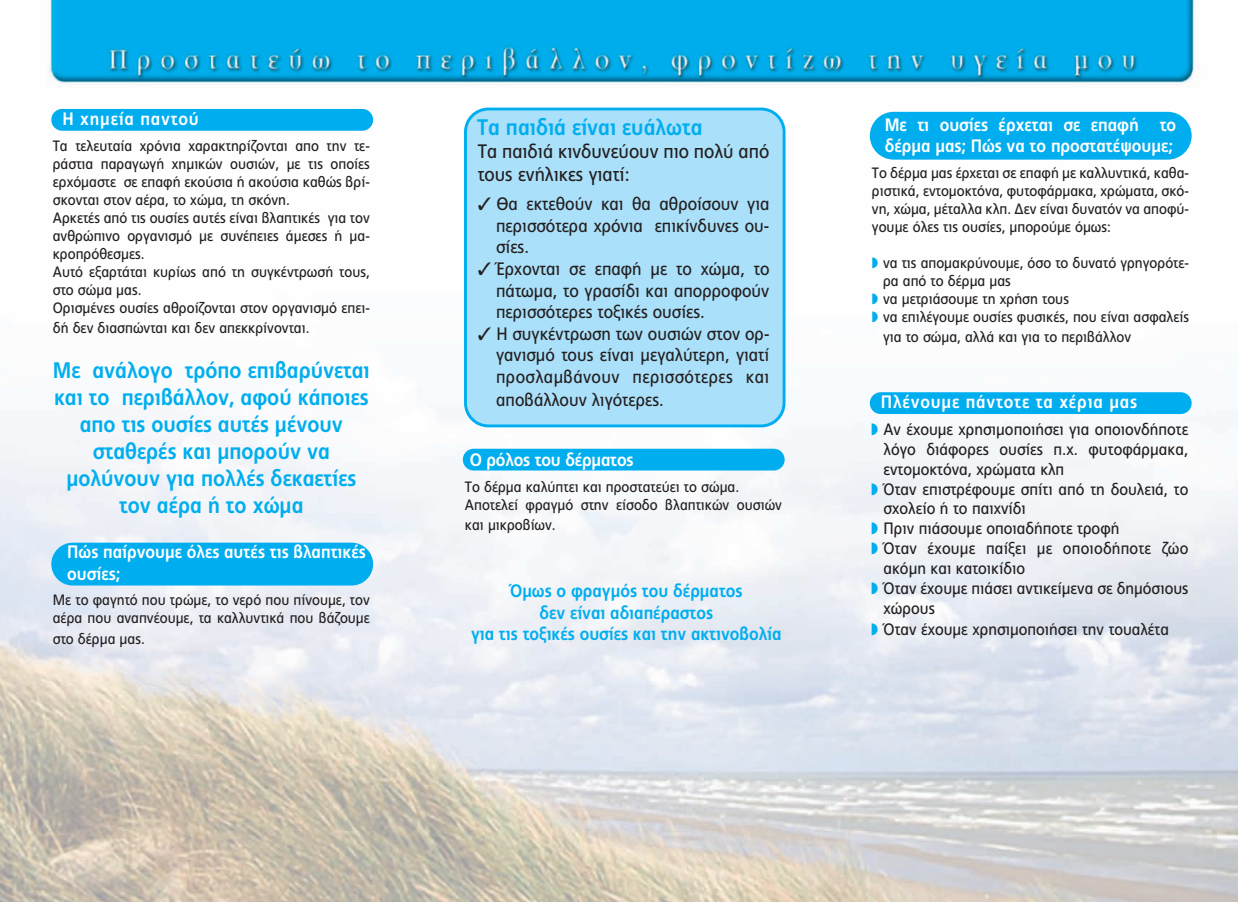
<style>
.page{position:relative;width:1238px;height:902px;background:#fff}
.page>*{position:absolute;margin:0;border:0;box-sizing:border-box;transform-origin:0 0}
.t1{font:700 22.5px/27px "PF Index";color:#00aeef;text-align:center}
.t2{font:19.5px/23.4px "PF Index";color:#231f20}
.t3{font:18px/21.6px "PF Index";color:#231f20;text-align:justify}
.t4{font:700 18px/21.6px "PF Index";color:#fff}
.t5{font:700 18px/21.6px "PF Index";color:#00aeef;text-align:center}
.t6{font:700 18px "PF Index";letter-spacing:.045em;color:#fff}
.t7{font:16.5px "PF Index";color:#231f20}
.t8{font:15px/18px "PF Index";color:#231f20}
.s1{color:#00aeef}
</style>
<div class="page">
<img style="left:0;top:0;width:1237px;height:902px">
<div style="left:462px;top:449px;width:322px;height:21px;background:#00aeef;border-radius:11px"></div>
<div style="left:464px;top:108px;width:321px;height:319px;background:#aae0f9"></div>
<div style="left:51px;top:109px;width:322px;height:22px;background:#00aeef;border-radius:11px"></div>
<div style="left:869px;top:392px;width:322px;height:22px;background:#00aeef;border-radius:11px"></div>
<div style="left:51px;top:543px;width:322px;height:42px;background:#00aeef;border-radius:21px"></div>
<div style="left:869px;top:112px;width:322px;height:48px;background:#00aeef;border-radius:24px"></div>
<p class="t6" style="left:62px;top:108px;width:138px">Η χημεία παντού</p>
<p class="t8" style="left:53px;top:137px;width:318px">Τα τελευταία χρόνια χαρακτηρίζονται απο την τε - ράστια παραγωγή χημικών ουσιών, με τις οποίες ερχόμαστε σε επαφή εκούσια ή ακούσια καθώς βρί - σκονται στον αέρα, το χώμα, τη σκόνη.<br>Αρκετές από τις ουσίες αυτές είναι βλαπτικές για τον αν θρώπινο οργανισμό με συνέπειες άμεσες ή μα - κροπρόθεσμες.<br>Αυτό εξαρτάται κυρίως από τη συγκέντρωσή τους, στο σώμα μας.<br>Ορισμένες ουσίες αθροίζονται στον οργανισμό επει -</p>
<p class="t8" style="left:53px;top:319px;width:258px">δή δεν διασπώνται και δεν απεκκρίνονται.</p>
<h1 class="t1" style="left:53px;top:357px;width:318px">Με ανάλογο τρόπο επιβαρύνεται και το περιβάλλον, αφού κάποιες απο τις ουσίες αυτές μένουν σταθερές και μπορούν να μολύνουν για πολλές δεκαετίες τον αέρα ή το χώμα</h1>
<p class="t4" style="left:67px;top:541px;width:300px">Πώς παίρνουμε όλες αυτές τις βλαπτικές ουσίες;</p>
<p class="t8" style="left:53px;top:591px;width:318px">Με το φαγητό που τρώμε, το νερό που πίνουμε, τον αέρα που αναπνέουμε, τα καλλυντικά που βάζουμε</p>
<p class="t8" style="left:53px;top:630px;width:93px">στο δέρμα μας.</p>
<h1 class="t1" style="left:477px;top:113px;width:227px">Τα παιδιά είναι ευάλωτα</h1>
<h2 class="t2" style="left:477px;top:140px;width:293px">Τα παιδιά κινδυνεύουν πιο πολύ από τους ενή λι κες γιατί:</h2>
<p class="t3" style="left:496px;top:193px;width:275px;text-indent:-18px">✓ Θα εκτεθούν και θα αθροίσουν για πε ρισ σό τερα χρόνια επικίνδυνες ου - σίες.</p>
<p class="t3" style="left:496px;top:258px;width:275px;text-indent:-18px">✓ Έρχονται σε επαφή με το χώμα, το πάτωμα, το γρασίδι και απορροφούν περισσότερες τοξικές ουσίες.</p>
<p class="t3" style="left:496px;top:323px;width:275px;line-height:22px;text-indent:-18px">✓ Η συγκέντρωση των ουσιών στον ορ - γανισμό τους είναι μεγαλύτερη, γιατί προσλαμβάνουν περισ σό τε ρες και απο βάλλουν λιγότερες.</p>
<p class="t4" style="left:469px;top:449px;width:165px">Ο ρόλος του δέρματος</p>
<p class="t8" style="left:465px;top:478px;width:318px">Το δέρμα καλύπτει και προστατεύει το σώμα.<br>Απο τελεί φραγμό στην είσοδο βλαπτικών ουσιών</p>
<p class="t8" style="left:465px;top:516px;width:92px">και μι κροβίων.</p>
<p class="t5" style="left:471px;top:580px;width:312px">Όμως ο φραγμός του δέρματος<br>δεν είναι αδιαπέραστος<br>για τις τοξικές ουσίες και την ακτινοβολία</p>
<p class="t4" style="left:884px;top:114px;width:293px">Με τι ουσίες έρχεται σε επαφή το δέρμα μας; Πώς να το προστατέψουμε;</p>
<p class="t8" style="left:871px;top:164px;width:318px;text-align:justify">Το δέρμα μας έρχεται σε επαφή με καλλυντικά, κα θα - ρι στικά, εντομοκτόνα, φυτοφάρμακα, χρώματα, σκό - νη, χώμα, μέταλλα κλπ. Δεν είναι δυνατόν να απο φύ - γουμε όλες τις ουσίες, μπορούμε όμως:</p>
<p class="t8" style="left:871px;top:254px;width:318px"><span class="s1">◗</span> να τις απομακρύνουμε, όσο το δυνατό γρη γο ρό τε -</p>
<p class="t8" style="left:882px;top:272px;width:129px">ρα από το δέρμα μας</p>
<p class="t8" style="left:871px;top:290px;width:198px"><span class="s1">◗</span> να μετριάσουμε τη χρήση τους</p>
<p class="t8" style="left:871px;top:308px;width:318px"><span class="s1">◗</span> να επιλέγουμε ουσίες φυσικές, που είναι ασφαλείς</p>
<p class="t8" style="left:882px;top:328px;width:249px">για το σώμα, αλλά και για το περιβάλλον</p>
<p class="t6" style="left:880px;top:392px;width:257px">Πλένουμε πάντοτε τα χέρια μας</p>
<p class="t7" style="left:871px;top:420px;width:318px"><span class="s1">◗</span> Αν έχουμε χρησιμοποιήσει για οποιονδήποτε</p>
<p class="t7" style="left:883px;top:440px;width:306px">λόγο διάφορες ουσίες π.χ. φυτοφάρμακα,</p>
<p class="t7" style="left:883px;top:459px;width:182px">εντο μοκτόνα, χρώματα κλπ</p>
<p class="t7" style="left:871px;top:479px;width:318px"><span class="s1">◗</span> Όταν επιστρέφουμε σπίτι από τη δουλειά, το</p>
<p class="t7" style="left:883px;top:499px;width:144px">σχο λείο ή το παιχνίδι</p>
<p class="t7" style="left:871px;top:519px;width:249px"><span class="s1">◗</span> Πριν πιάσουμε οποιαδήποτε τροφή</p>
<p class="t7" style="left:871px;top:539px;width:318px"><span class="s1">◗</span> Όταν έχουμε παίξει με οποιοδήποτε ζώο</p>
<p class="t7" style="left:883px;top:559px;width:143px">ακόμη και κατοικίδιο</p>
<p class="t7" style="left:871px;top:579px;width:318px"><span class="s1">◗</span> Όταν έχουμε πιάσει αντικείμενα σε δημόσιους</p>
<p class="t7" style="left:883px;top:598px;width:53px">χώρους</p>
<p class="t7" style="left:871px;top:619px;width:299px"><span class="s1">◗</span> Όταν έχουμε χρησιμοποιήσει την τουαλέτα</p>
</div>
